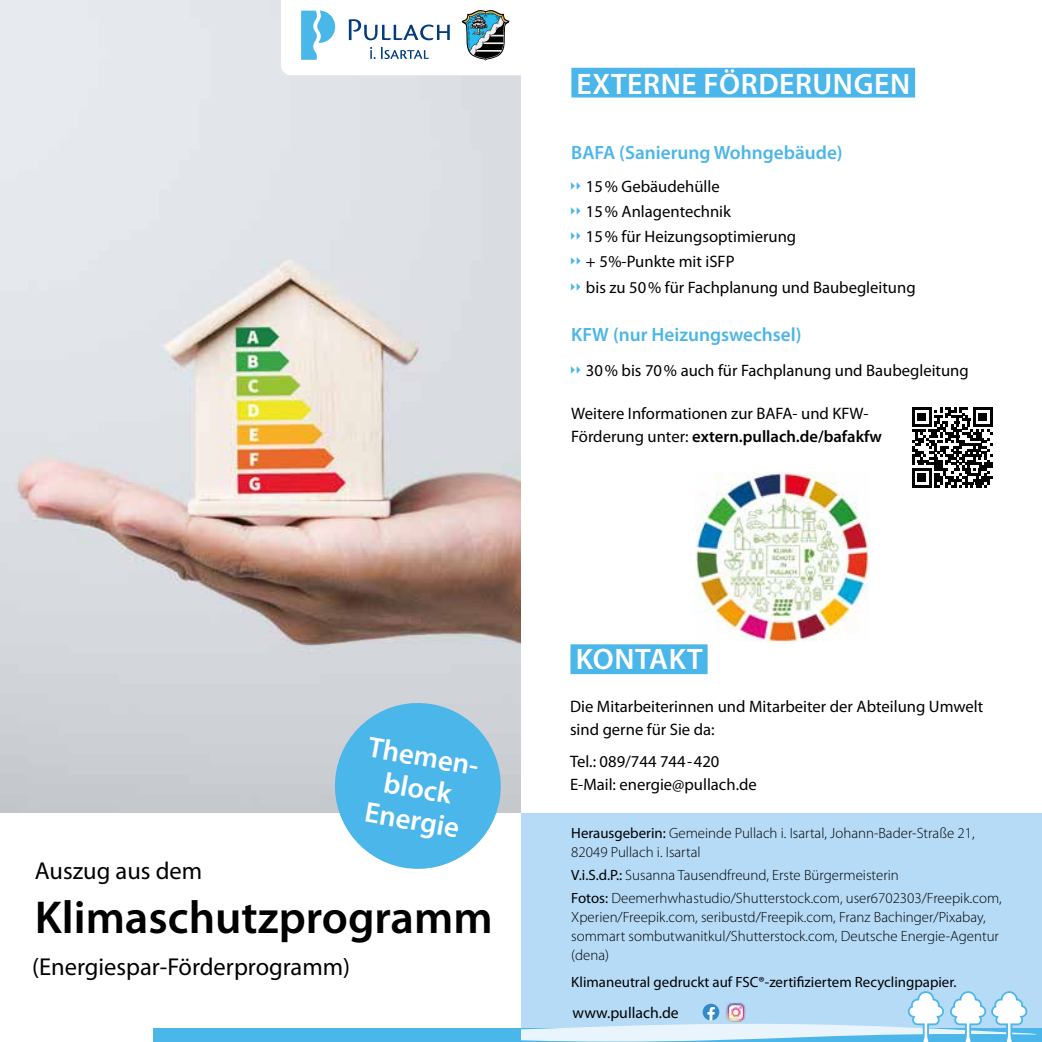
<style>
.page{position:relative;width:1042px;height:1042px;background:#fff}
.page>*{position:absolute;margin:0;border:0;box-sizing:border-box;transform-origin:0 0}
.t1{font:600 46.38px "Myriad Pro";color:#000}
.t2{font:600 29.75px "Myriad Pro";letter-spacing:.02em;color:#fff}
.t3{font:600 29.05px/32.2px "Myriad Pro";color:#fff;text-align:center}
.t4{font:24.5px "Myriad Pro";color:#000}
.t5{font:600 19.25px "Myriad Pro";color:#4bb6e9}
.t6{font:16.62px/25.2px "Myriad Pro";color:#000}
.t7{font:15.75px "Myriad Pro";color:#000}
.t8{font:300 14.88px/19.2px "Myriad Pro";color:#000}
.t9{font:14.88px "Myriad Pro";color:#000}
.s1{font-weight:600}
.s2{font-weight:400}
</style>
<div class="page">
<img style="left:0;top:0;width:521px;height:813px">
<svg style="left:328px;top:696px;width:179px;height:173px;background:#78c3e7"></svg>
<svg style="left:279px;top:0;width:307px;height:75px"></svg>
<div style="left:522px;top:814px;width:520px;height:228px;background:#b6dbf6"></div>
<svg style="left:521px;top:978px;width:520px;height:64px"></svg>
<img style="left:726px;top:1003px;width:20px;height:18px">
<img style="left:695px;top:472px;width:174px;height:169px">
<svg style="left:912px;top:407px;width:80px;height:80px"></svg>
<div style="left:571px;top:68px;width:344px;height:30px;background:#4bb6e9"></div>
<div style="left:570px;top:644px;width:137px;height:30px;background:#4bb6e9"></div>
<div style="left:153px;top:1028px;width:368px;height:14px;background:#4bb6e9"></div>
<h2 class="t2" style="left:577px;top:65px;width:335px">EXTERNE FÖRDERUNGEN</h2>
<p class="t5" style="left:571px;top:140px;width:273px">BAFA (Sanierung Wohngebäude)</p>
<p class="t6" style="left:586px;top:173px;width:331px">15 % Gebäudehülle<br>15 % Anlagentechnik<br>15 % für Heizungsoptimierung<br>+ 5%-Punkte mit iSFP<br>bis zu 50 % für Fachplanung und Baubegleitung</p>
<p class="t5" style="left:571px;top:322px;width:232px">KFW (nur Heizungswechsel)</p>
<p class="t6" style="left:586px;top:358px;width:384px">30 % bis 70 % auch für Fachplanung und Baubegleitung</p>
<p class="t6" style="left:571px;top:402px;width:312px;line-height:22.8px">Weitere Informationen zur BAFA- und KFW-<br>Förderung unter: <span class="s1">extern.pullach.de/bafakfw</span></p>
<h3 class="t3" style="left:371px;top:730px;width:119px;rotate:10deg">Themen&shy;block<br>Energie</h3>
<h3 class="t4" style="left:35px;top:856px;width:169px">Auszug aus dem</h3>
<h1 class="t1" style="left:35px;top:887px;width:459px">Klimaschutzprogramm</h1>
<h3 class="t4" style="left:32px;top:952px;width:319px">(Energiespar-Förderprogramm)</h3>
<h2 class="t2" style="left:576px;top:640px;width:128px">KONTAKT</h2>
<p class="t6" style="left:570px;top:695px;width:414px;line-height:22.8px">Die Mitarbeiterinnen und Mitarbeiter der Abteilung Umwelt sind gerne für Sie da:</p>
<p class="t6" style="left:570px;top:750px;width:188px;line-height:22.8px">Tel.: 089/744 744 - 420<br>E-Mail: energie@pullach.de</p>
<p class="t8" style="left:571px;top:823px;width:405px"><span class="s2">Herausgeberin:</span> Gemeinde Pullach i. Isartal, Johann-Bader-Straße 21,<br>82049 Pullach i. Isartal</p>
<p class="t8" style="left:571px;top:863px;width:432px;line-height:22.8px"><span class="s2">V.i.S.d.P.:</span> Susanna Tausendfreund, Erste Bürgermeisterin<br><span class="s2">Fotos:</span> Deemerhwha studio/Shutterstock.com, user6702303/Freepik.com,</p>
<p class="t8" style="left:571px;top:907px;width:429px">Xperien/Freepik.com, seribustd/Freepik.com, Franz Bachinger/Pixabay, sommart sombutwanitkul/Shutterstock.com, Deutsche Energie-Agentur (dena)</p>
<p class="t9" style="left:571px;top:973px;width:387px">Klimaneutral gedruckt auf FSC®-zertifiziertem Recyclingpapier.</p>
<p class="t7" style="left:572px;top:1003px;width:108px">www.pullach.de</p>
</div>
